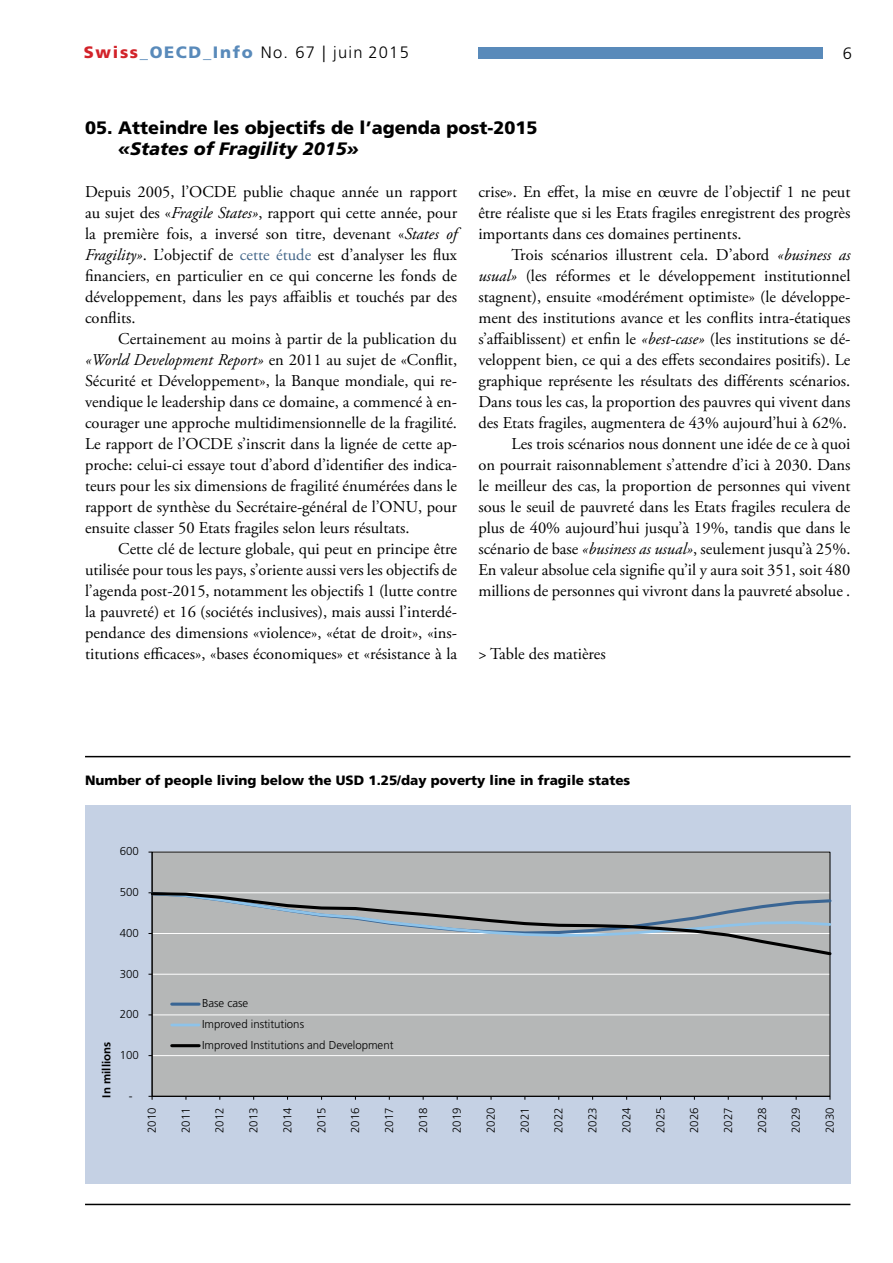
<style>
.page{position:relative;width:893px;height:1263px;background:#fff}
.page>*{position:absolute;margin:0;border:0;box-sizing:border-box;transform-origin:0 0}
.t1{font:900 18px "Frutiger LT Pro";color:#000}
.t2{font:italic 900 18px "Frutiger LT Pro";color:#000}
.t3{font:16.5px/21px "Adobe Garamond Pro";color:#000;text-align:justify}
.t4{font:300 16.5px "Frutiger LT Pro";letter-spacing:.08em;color:#000}
.t5{font:900 13.5px "Frutiger LT Pro";color:#000}
.t6{font:300 11.4px/20.9px "Frutiger LT Pro";letter-spacing:-.005em;color:#000}
.t7{font:700 11.4px "Frutiger LT Pro";letter-spacing:.005em;color:#000}
.s1{font-weight:900;color:#d2232a}
.s2{font-weight:900;color:#598aba}
.s3{font-style:italic}
.s4{color:#436689}
</style>
<div class="page">
<div style="left:478px;top:47px;width:345px;height:12px;background:#598aba"></div>
<hr style="left:85px;top:1204px;width:765px;height:1px;background:#000">
<div style="left:85px;top:806px;width:765px;height:378px;background:#c5d1e4"></div>
<div style="left:152px;top:852px;width:678px;height:244px;background:#b5b7b7"></div>
<hr style="left:152px;top:974px;width:678px;height:1px;background:#fff">
<hr style="left:152px;top:1015px;width:678px;height:1px;background:#fff">
<hr style="left:152px;top:1055px;width:678px;height:1px;background:#fff">
<hr style="left:152px;top:852px;width:1px;height:244px;background:#000">
<hr style="left:152px;top:1096px;width:678px;height:1px;background:#000">
<svg style="left:152px;top:890px;width:679px;height:67px"></svg>
<svg style="left:172px;top:1002px;width:27px;height:4px"></svg>
<hr style="left:172px;top:1024px;width:27px;height:2px;background:#8dc3ea">
<hr style="left:172px;top:1044px;width:27px;height:3px;background:#000">
<hr style="left:85px;top:756px;width:765px;height:1px;background:#000">
<p class="t4" style="left:84px;top:43px;width:327px"><span class="s1">Swiss</span><span class="s2">_OECD_Info</span> No. 67 | juin 2015</p>
<p class="t4" style="left:843px;top:43px;width:11px">6</p>
<p class="t1" style="left:85px;top:117px;width:454px">05. Atteindre les objectifs de l’agenda post-2015</p>
<p class="t2" style="left:118px;top:138px;width:242px">«States of Fragility 2015»</p>
<p class="t3" style="left:85px;top:182px;width:374px">Depuis 2005, l’OCDE publie chaque année un rapport au sujet des «<span class="s3">Fragile States»</span>, rapport qui cette année, pour la première fois, a inversé son titre, devenant «<span class="s3">States of Fragility»</span>. L’objectif de <span class="s4">cette étude</span> est d’analyser les flux financiers, en particulier en ce qui concerne les fonds de développement, dans les pays affaiblis et touchés par des conflits.</p>
<p class="t3" style="left:85px;top:329px;width:374px;text-indent:33px">Certainement au moins à partir de la publication du <span class="s3">«World Development Report»</span> en 2011 au sujet de «Conflit, Sécurité et Développement», la Banque mondiale, qui re&shy;vendique le leadership dans ce domaine, a commencé à en&shy;courager une approche multidimensionnelle de la fragilité.<br>Le rapport de l’OCDE s’inscrit dans la lignée de cette ap&shy;proche: celui-ci essaye tout d’abord d’identifier des indica&shy;teurs pour les six dimensions de fragilité énumérées dans le rapport de synthèse du Secrétaire-général de l’ONU, pour ensuite classer 50 Etats fragiles selon leurs résultats.</p>
<p class="t3" style="left:85px;top:539px;width:374px;text-indent:33px">Cette clé de lecture globale, qui peut en principe être utilisée pour tous les pays, s’oriente aussi vers les objectifs de l’agenda post-2015, notamment les objectifs 1 (lutte contre la pauvreté) et 16 (sociétés inclusives), mais aussi l’interdé&shy;pendance des dimensions «violence», «état de droit», «ins&shy;titutions efficaces», «bases économiques» et «résistance à la</p>
<p class="t3" style="left:478px;top:182px;width:374px">crise». En effet, la mise en œuvre de l’objectif 1 ne peut être réaliste que si les Etats fragiles enregistrent des progrès importants dans ces domaines pertinents.</p>
<p class="t3" style="left:478px;top:245px;width:374px;text-align:right">Trois scénarios illustrent cela. D’abord <span class="s3">«business as usual»</span> (les réformes et le développement institutionnel stagnent), ensuite «modérément optimiste» (le développe&shy;ment des institutions avance et les conflits intra-étatiques s’affaiblissent) et enfin le <span class="s3">«best-case»</span> (les institutions se dé&shy;veloppent bien, ce qui a des effets secondaires positifs). Le graphique représente les résultats des différents scénarios.<br>Dans tous les cas, la proportion des pauvres qui vivent dans des Etats fragiles, augmentera de 43% aujourd’hui à 62%.<br>Les trois scénarios nous donnent une idée de ce à quoi<br>on pourrait raisonnablement s’attendre d’ici à 2030. Dans le meilleur des cas, la proportion de personnes qui vivent sous le seuil de pauvreté dans les Etats fragiles reculera de plus de 40% aujourd’hui jusqu’à 19%, tandis que dans le scénario de base <span class="s3">«business as usual»</span>, seulement jusqu’à 25%.<br>En valeur absolue cela signifie qu’il y aura soit 351, soit 480 millions de personnes qui vivront dans la pauvreté absolue .</p>
<p class="t3" style="left:478px;top:644px;width:129px">&gt; Table des matières</p>
<p class="t5" style="left:85px;top:772px;width:547px">Number of people living below the USD 1.25/day poverty line in fragile states</p>
<p class="t6" style="left:120px;top:841px;width:21px">600</p>
<p class="t6" style="left:120px;top:882px;width:21px">500</p>
<p class="t6" style="left:120px;top:922px;width:21px">400</p>
<p class="t7" style="left:100px;top:1097px;width:57px;rotate:-90deg">In millions</p>
<p class="t6" style="left:120px;top:963px;width:21px">300</p>
<p class="t6" style="left:120px;top:1004px;width:21px">200</p>
<p class="t6" style="left:120px;top:1045px;width:21px">100</p>
<p class="t6" style="left:202px;top:993px;width:193px">Base case<br>Improved institutions<br>Improved Institutions and Development</p>
<p class="t6" style="left:129px;top:1085px;width:5px">-</p>
<p class="t6" style="left:142px;top:1133px;width:27px;rotate:-90deg">2010</p>
<p class="t6" style="left:175px;top:1133px;width:27px;rotate:-90deg">2011</p>
<p class="t6" style="left:209px;top:1133px;width:27px;rotate:-90deg">2012</p>
<p class="t6" style="left:243px;top:1133px;width:27px;rotate:-90deg">2013</p>
<p class="t6" style="left:277px;top:1133px;width:27px;rotate:-90deg">2014</p>
<p class="t6" style="left:311px;top:1133px;width:27px;rotate:-90deg">2015</p>
<p class="t6" style="left:345px;top:1133px;width:27px;rotate:-90deg">2016</p>
<p class="t6" style="left:379px;top:1133px;width:27px;rotate:-90deg">2017</p>
<p class="t6" style="left:413px;top:1133px;width:27px;rotate:-90deg">2018</p>
<p class="t6" style="left:447px;top:1133px;width:27px;rotate:-90deg">2019</p>
<p class="t6" style="left:481px;top:1133px;width:27px;rotate:-90deg">2020</p>
<p class="t6" style="left:514px;top:1133px;width:27px;rotate:-90deg">2021</p>
<p class="t6" style="left:548px;top:1133px;width:27px;rotate:-90deg">2022</p>
<p class="t6" style="left:582px;top:1133px;width:27px;rotate:-90deg">2023</p>
<p class="t6" style="left:616px;top:1133px;width:27px;rotate:-90deg">2024</p>
<p class="t6" style="left:650px;top:1133px;width:27px;rotate:-90deg">2025</p>
<p class="t6" style="left:684px;top:1133px;width:27px;rotate:-90deg">2026</p>
<p class="t6" style="left:718px;top:1133px;width:27px;rotate:-90deg">2027</p>
<p class="t6" style="left:752px;top:1133px;width:27px;rotate:-90deg">2028</p>
<p class="t6" style="left:786px;top:1133px;width:27px;rotate:-90deg">2029</p>
<p class="t6" style="left:819px;top:1133px;width:27px;rotate:-90deg">2030</p>
</div>
